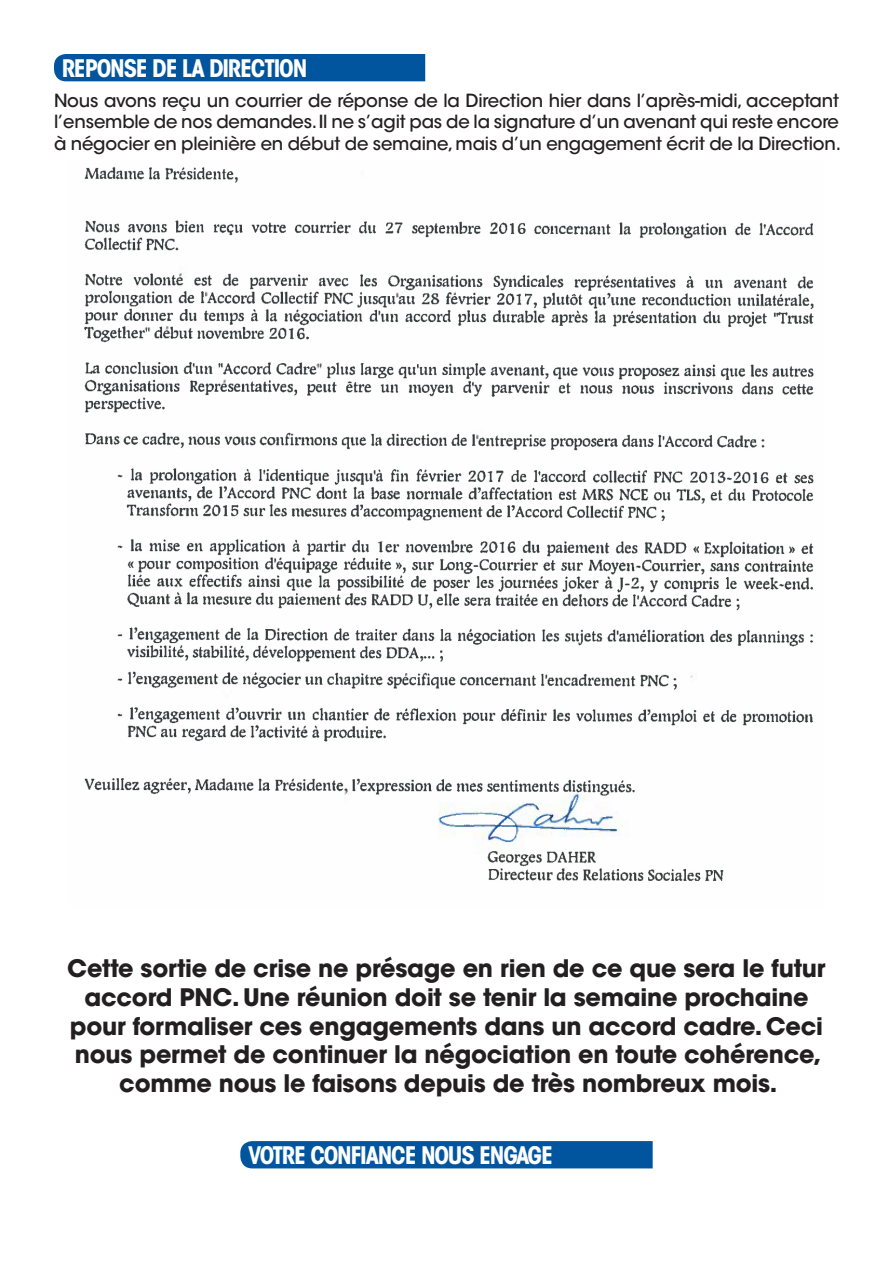
<style>
.page{position:relative;width:893px;height:1263px;background:#fff}
.page>*{position:absolute;margin:0;border:0;box-sizing:border-box;transform-origin:0 0}
.t1{font:700 24px/28.8px "ITC Avant Garde Std";letter-spacing:-.01em;color:#231f20;text-align:center}
.t2{font:700 condensed 24px "ITC Avant Garde Std";letter-spacing:-.05em;color:#fff}
.t3{font:500 18px/21.6px "ITC Avant Garde Std";letter-spacing:-.01em;color:#231f20}
</style>
<div class="page">
<div style="left:54px;top:54px;width:371px;height:27px;background:#01559e"></div>
<div style="left:240px;top:1141px;width:413px;height:27px;background:#01559e"></div>
<img style="left:84px;top:166px;width:730px;height:715px">
<p class="t2" style="left:62px;top:53px;width:247px">REPONSE DE LA DIRECTION</p>
<p class="t3" style="left:54px;top:89px;width:789px">Nous avons reçu un courrier de réponse de la Direction hier dans l’après-midi, acceptant l’ensemble de nos demandes. Il ne s’agit pas de la signature d’un avenant qui reste encore à négocier en pleinière en début de semaine, mais d’un engagement écrit de la Direction.</p>
<p class="t1" style="left:67px;top:954px;width:760px">Cette sortie de crise ne présage en rien de ce que sera le futur accord PNC. Une réunion doit se tenir la semaine prochaine pour formaliser ces engagements dans un accord cadre. Ceci nous permet de continuer la négociation en toute cohérence, comme nous le faisons depuis de très nombreux mois.</p>
<p class="t2" style="left:248px;top:1139px;width:306px">VOTRE CONFIANCE NOUS ENGAGE</p>
</div>
